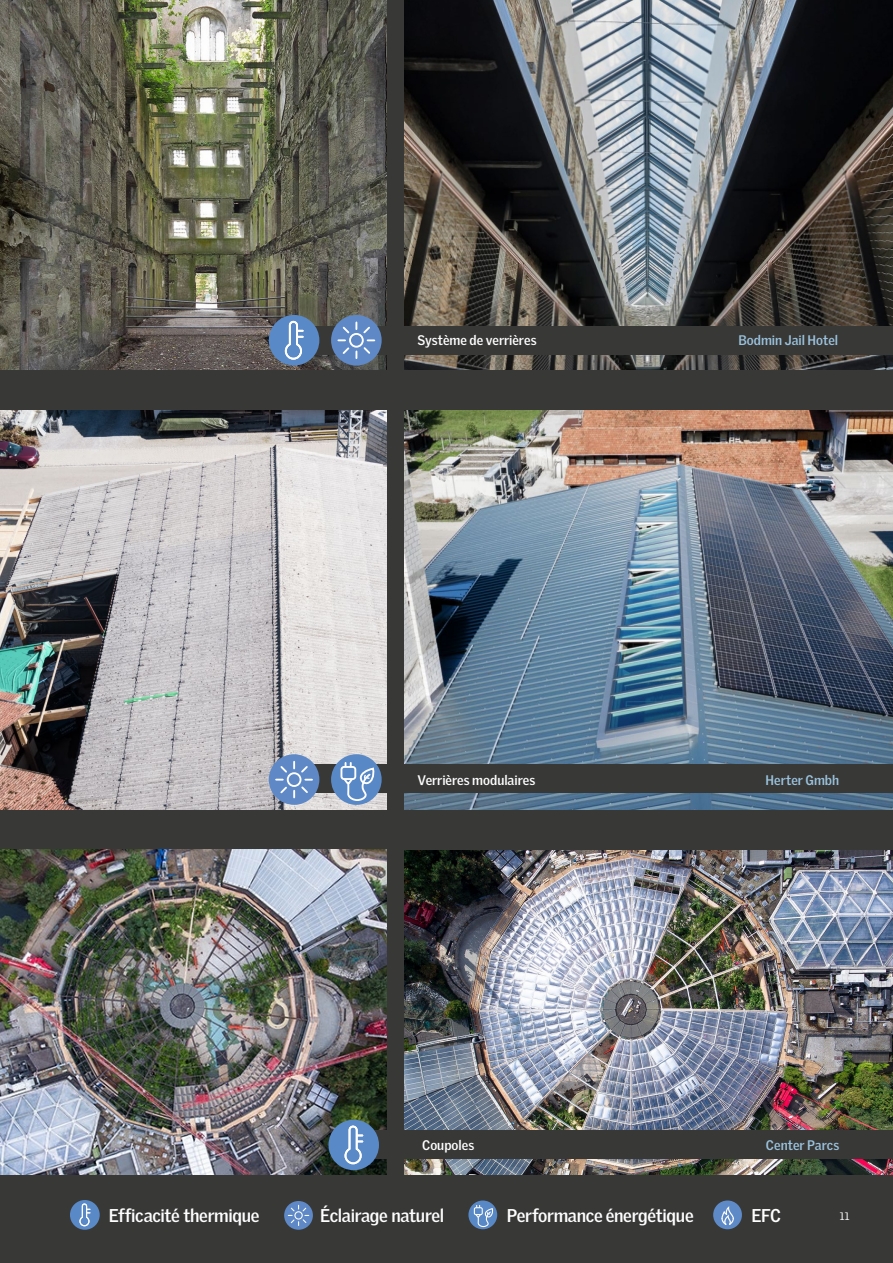
<style>
.page{position:relative;width:893px;height:1263px;background:#383837}
.page>*{position:absolute;margin:0;border:0;box-sizing:border-box;transform-origin:0 0}
.VDS_body{font:700 18px "Velux Gothic";letter-spacing:-.02em;color:#fff}
.ABC_REF_Copy{font:700 13.5px "Velux Gothic";color:#fff}
.ABC_REF_Copy-2{font:700 13.5px "Velux Gothic";color:#9bc3de}
.t1{font:10.5px "Velux Gothic";color:#fff}
</style>
<div class="page">
<img style="left:0;top:0;width:386px;height:370px">
<img style="left:404px;top:0;width:489px;height:370px">
<img style="left:0;top:850px;width:386px;height:325px">
<img style="left:404px;top:850px;width:489px;height:325px">
<div style="left:294px;top:326px;width:599px;height:28px;background:#383837"></div>
<div style="left:269px;top:315px;width:50px;height:51px;background:#5989c7;border-radius:50%"></div>
<svg style="left:285px;top:321px;width:19px;height:39px"></svg>
<div style="left:345px;top:1131px;width:548px;height:28px;background:#383837"></div>
<div style="left:328px;top:1120px;width:51px;height:50px;background:#5989c7;border-radius:50%"></div>
<svg style="left:344px;top:1125px;width:19px;height:39px"></svg>
<div style="left:331px;top:315px;width:51px;height:51px;background:#5e89c6;border-radius:50%"></div>
<svg style="left:338px;top:322px;width:36px;height:36px"></svg>
<div style="left:349px;top:333px;width:15px;height:15px;border:2px solid #fff;border-radius:50%"></div>
<img style="left:404px;top:411px;width:489px;height:398px">
<img style="left:0;top:411px;width:386px;height:398px">
<div style="left:294px;top:765px;width:599px;height:28px;background:#383837"></div>
<div style="left:331px;top:754px;width:51px;height:51px;background:#5988c6;border-radius:50%"></div>
<div style="left:340px;top:766px;width:16px;height:14px;border:2px solid #fff;border-radius:3px"></div>
<svg style="left:342px;top:763px;width:33px;height:42px"></svg>
<div style="left:269px;top:754px;width:50px;height:51px;background:#5e89c6;border-radius:50%"></div>
<svg style="left:276px;top:762px;width:36px;height:35px"></svg>
<div style="left:287px;top:772px;width:14px;height:15px;border:2px solid #fff;border-radius:50%"></div>
<div style="left:70px;top:1200px;width:30px;height:30px;background:#5989c7;border-radius:50%"></div>
<svg style="left:79px;top:1203px;width:11px;height:23px"></svg>
<svg style="left:284px;top:1201px;width:29px;height:29px"></svg>
<svg style="left:288px;top:1205px;width:21px;height:20px"></svg>
<div style="left:294px;top:1211px;width:9px;height:8px;border:1px solid #fff;border-radius:50%"></div>
<svg style="left:468px;top:1200px;width:29px;height:29px"></svg>
<div style="left:474px;top:1207px;width:9px;height:8px;border:1px solid #fff"></div>
<svg style="left:475px;top:1205px;width:19px;height:22px"></svg>
<div style="left:713px;top:1200px;width:29px;height:29px;background:#5e8ac7;border-radius:50%"></div>
<svg style="left:721px;top:1206px;width:13px;height:19px"></svg>
<p class="ABC_REF_Copy" style="left:418px;top:332px;width:121px">Système de verrières</p>
<p class="ABC_REF_Copy-2" style="left:738px;top:332px;width:101px">Bodmin Jail Hotel</p>
<p class="ABC_REF_Copy" style="left:418px;top:772px;width:119px">Verrières modulaires</p>
<p class="ABC_REF_Copy-2" style="left:765px;top:772px;width:75px">Herter Gmbh</p>
<p class="ABC_REF_Copy" style="left:422px;top:1137px;width:54px">Coupoles</p>
<p class="ABC_REF_Copy-2" style="left:766px;top:1137px;width:75px">Center Parcs</p>
<p class="VDS_body" style="left:109px;top:1204px;width:152px">Efficacité thermique</p>
<p class="VDS_body" style="left:320px;top:1205px;width:126px">Éclairage naturel</p>
<p class="VDS_body" style="left:507px;top:1204px;width:189px">Performance énergétique</p>
<p class="VDS_body" style="left:751px;top:1204px;width:31px">EFC</p>
<p class="t1" style="left:840px;top:1210px;width:11px">11</p>
</div>
